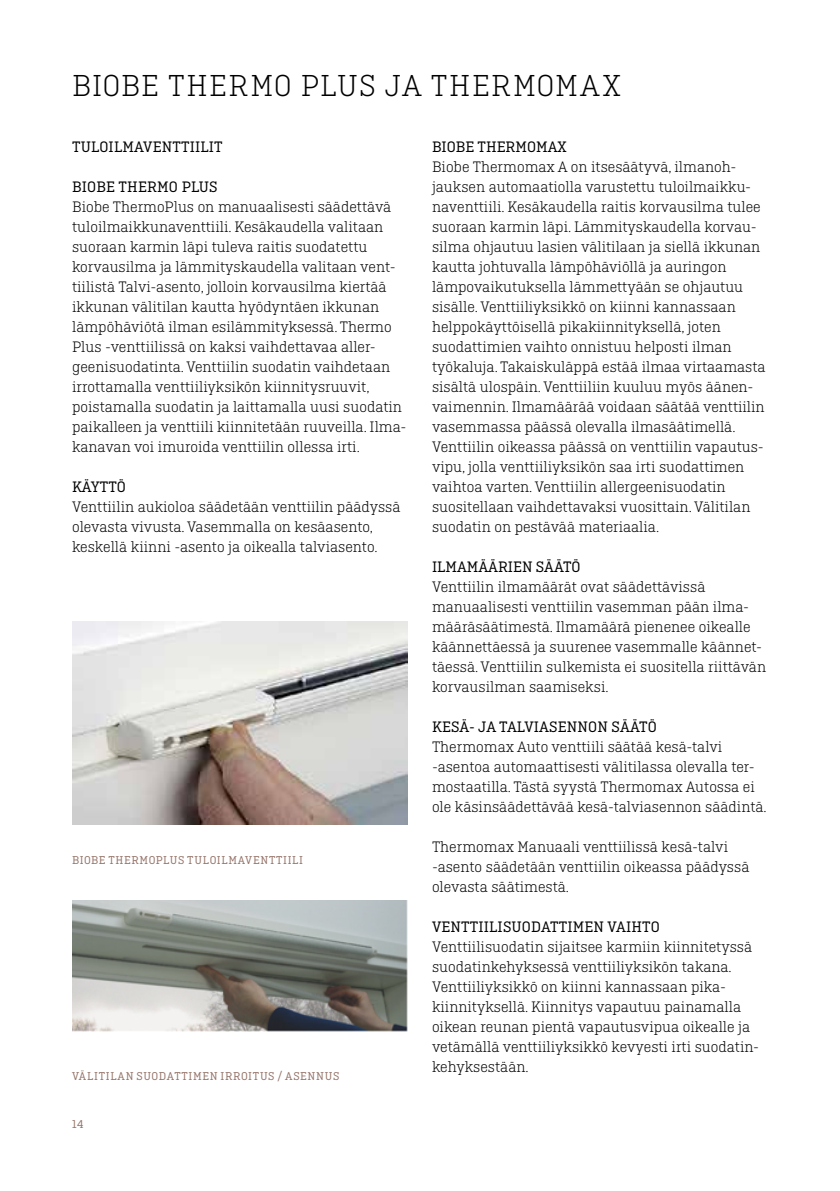
<style>
.page{position:relative;width:840px;height:1191px;background:#fff}
.page>*{position:absolute;margin:0;border:0;box-sizing:border-box;transform-origin:0 0}
.t1{font:300 32px "Ciutadella Slab";letter-spacing:.03em;color:#000}
.t2{font:300 16px/20px "Ciutadella Slab";color:#000}
.t3{font:16px "Ciutadella Slab";letter-spacing:.01em;color:#000}
.t4{font:12px "Ciutadella Slab";letter-spacing:.05em;color:#947267}
</style>
<div class="page">
<img style="left:72px;top:900px;width:336px;height:131px">
<img style="left:72px;top:622px;width:336px;height:202px">
<h1 class="t1" style="left:72px;top:68px;width:550px">BIOBE THERMO PLUS JA THERMOMAX</h1>
<p class="t3" style="left:72px;top:138px;width:152px">TULOILMAVENTTIILIT</p>
<p class="t3" style="left:72px;top:178px;width:147px">BIOBE THERMO PLUS</p>
<p class="t2" style="left:72px;top:197px;width:336px">Biobe ThermoPlus on manuaalisesti säädettävä tuloilmaikkunaventtiili. Kesäkaudella valitaan suoraan karmin läpi tuleva raitis suodatettu korvausilma ja lämmityskaudella valitaan vent&shy;tiilistä Talvi-asento, jolloin korvausilma kiertää ikkunan välitilan kautta hyödyntäen ikkunan lämpöhäviötä ilman esilämmityksessä. Thermo Plus -venttiilissä on kaksi vaihdettavaa aller&shy;geenisuodatinta. Venttiilin suodatin vaihdetaan irrottamalla venttiiliyksikön kiinnitysruuvit, poistamalla suodatin ja laittamalla uusi suodatin paikalleen ja venttiili kiinnitetään ruuveilla. Ilma&shy;kanavan voi imuroida venttiilin ollessa irti.</p>
<p class="t3" style="left:72px;top:478px;width:55px">KÄYTTÖ</p>
<p class="t2" style="left:72px;top:497px;width:330px">Venttiilin aukioloa säädetään venttiilin päädyssä olevasta vivusta. Vasemmalla on kesäasento, keskellä kiinni -asento ja oikealla talviasento.</p>
<p class="t4" style="left:72px;top:854px;width:232px">BIOBE THERMOPLUS TULOILMAVENTTIILI</p>
<p class="t4" style="left:72px;top:1070px;width:268px">VÄLITILAN SUODATTIMEN IRROITUS / ASENNUS</p>
<p class="t4" style="left:72px;top:1118px;width:13px">14</p>
<p class="t3" style="left:432px;top:138px;width:136px">BIOBE THERMOMAX</p>
<p class="t2" style="left:432px;top:157px;width:335px">Biobe Thermomax A on itsesäätyvä, ilmanoh&shy;jauksen automaatiolla varustettu tuloilmaikku&shy;naventtiili. Kesäkaudella raitis korvausilma tulee suoraan karmin läpi. Lämmityskaudella korvau&shy;silma ohjautuu lasien välitilaan ja siellä ikkunan kautta johtuvalla lämpöhäviöllä ja auringon lämpovaikutuksella lämmettyään se ohjautuu sisälle. Venttiiliyksikkö on kiinni kannassaan helppokäyttöisellä pikakiinnityksellä, joten suodattimien vaihto onnistuu helposti ilman työkaluja. Takaiskuläppä estää ilmaa virtaamasta sisältä ulospäin. Venttiiliin kuuluu myös äänen&shy;vaimennin. Ilmamäärää voidaan säätää venttiilin vasemmassa päässä olevalla ilmasäätimellä.<br>Venttiilin oikeassa päässä on venttiilin vapautus&shy;vipu, jolla venttiiliyksikön saa irti suodattimen vaihtoa varten. Venttiilin allergeenisuodatin suositellaan vaihdettavaksi vuosittain. Välitilan suodatin on pestävää materiaalia.</p>
<p class="t3" style="left:432px;top:558px;width:150px">ILMAMÄÄRIEN SÄÄTÖ</p>
<p class="t2" style="left:432px;top:577px;width:335px">Venttiilin ilmamäärät ovat säädettävissä manuaalisesti venttiilin vasemman pään ilma&shy;määräsäätimestä. Ilmamäärä pienenee oikealle käännettäessä ja suurenee vasemmalle käännet&shy;täessä. Venttiilin sulkemista ei suositella riittävän korvausilman saamiseksi.</p>
<p class="t3" style="left:432px;top:718px;width:226px">KESÄ- JA TALVIASENNON SÄÄTÖ</p>
<p class="t2" style="left:432px;top:737px;width:336px">Thermomax Auto venttiili säätää kesä-talvi -asentoa automaattisesti välitilassa olevalla ter&shy;mostaatilla. Tästä syystä Thermomax Autossa ei ole käsinsäädettävää kesä-talviasennon säädintä.</p>
<p class="t2" style="left:432px;top:837px;width:319px">Thermomax Manuaali venttiilissä kesä-talvi -asento säädetään venttiilin oikeassa päädyssä olevasta säätimestä.</p>
<p class="t3" style="left:432px;top:918px;width:229px">VENTTIILISUODATTIMEN VAIHTO</p>
<p class="t2" style="left:432px;top:937px;width:328px">Venttiilisuodatin sijaitsee karmiin kiinnitetyssä suodatinkehyksessä venttiiliyksikön takana.<br>Venttiiliyksikkö on kiinni kannassaan pika&shy;kiinnityksellä. Kiinnitys vapautuu painamalla oikean reunan pientä vapautusvipua oikealle ja vetämällä venttiiliyksikkö kevyesti irti suodatin&shy;kehyksestään.</p>
</div>
